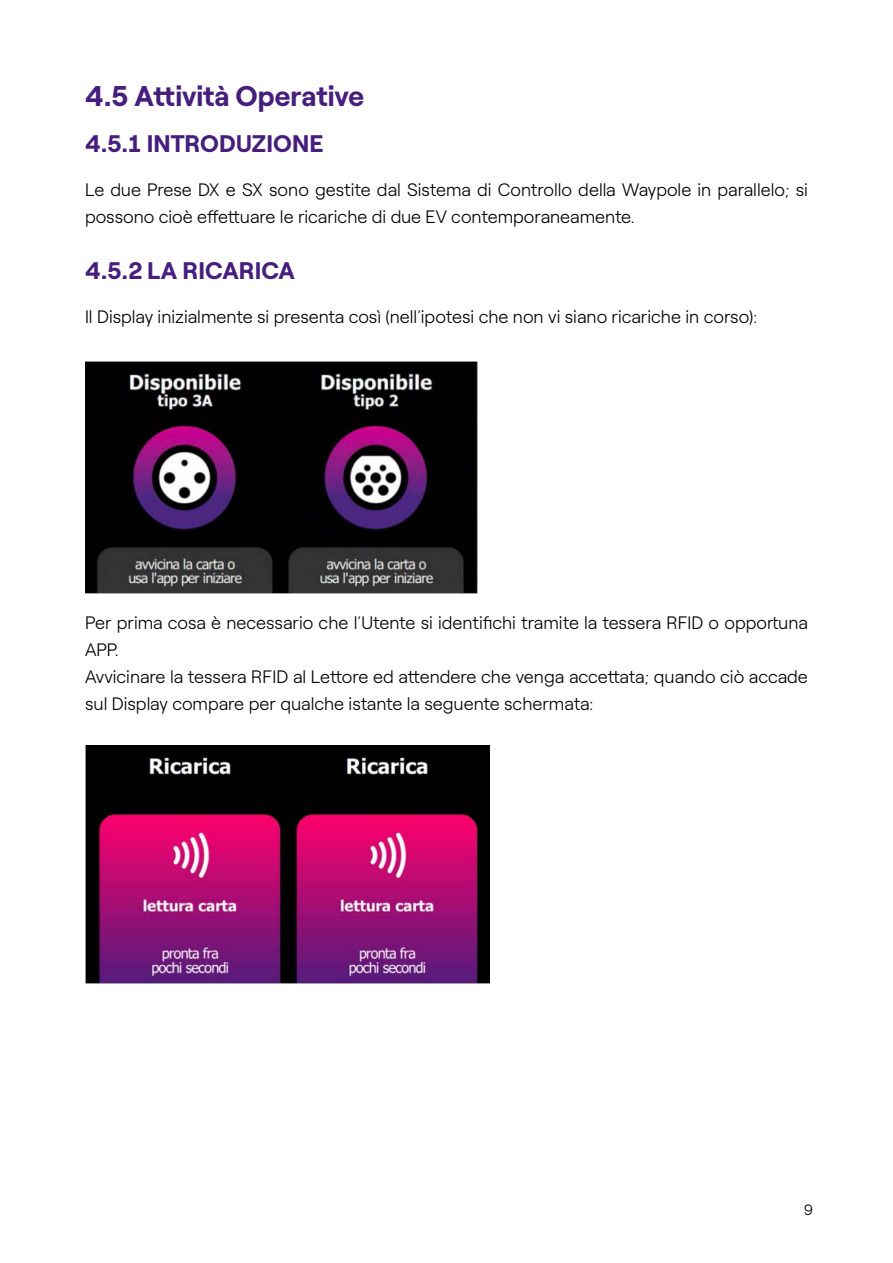
<style>
.page{position:relative;width:893px;height:1263px;background:#fff}
.page>*{position:absolute;margin:0;border:0;box-sizing:border-box;transform-origin:0 0}
.t1{font:700 28.5px "Roobert ENEL";letter-spacing:-.005em;color:#461e7d}
.t2{font:700 24px "Roobert ENEL";letter-spacing:.005em;color:#461e7d}
.t3{font:300 18px/27px "Roobert ENEL";color:#000}
.t4{font:300 15px "Roobert ENEL";color:#000}
</style>
<div class="page">
<img style="left:85px;top:362px;width:393px;height:231px">
<img style="left:85px;top:746px;width:405px;height:237px">
<h1 class="t1" style="left:85px;top:74px;width:280px">4.5 Attività Operative</h1>
<h2 class="t2" style="left:85px;top:125px;width:240px">4.5.1 INTRODUZIONE</h2>
<p class="t3" style="left:85px;top:175px;width:724px">Le due Prese DX e SX sono gestite dal Sistema di Controllo della Waypole in parallelo; si possono cioè effettuare le ricariche di due EV contemporaneamente.</p>
<h2 class="t2" style="left:85px;top:252px;width:211px">4.5.2 LA RICARICA</h2>
<p class="t3" style="left:85px;top:302px;width:674px">Il Display inizialmente si presenta così (nell’ipotesi che non vi siano ricariche in corso):</p>
<p class="t3" style="left:85px;top:608px;width:724px">Per prima cosa è necessario che l’Utente si identifichi tramite la tessera RFID o opportuna APP.<br>Avvicinare la tessera RFID al Lettore ed attendere che venga accettata; quando ciò accade sul Display compare per qualche istante la seguente schermata:</p>
<p class="t4" style="left:804px;top:1199px;width:11px">9</p>
</div>
